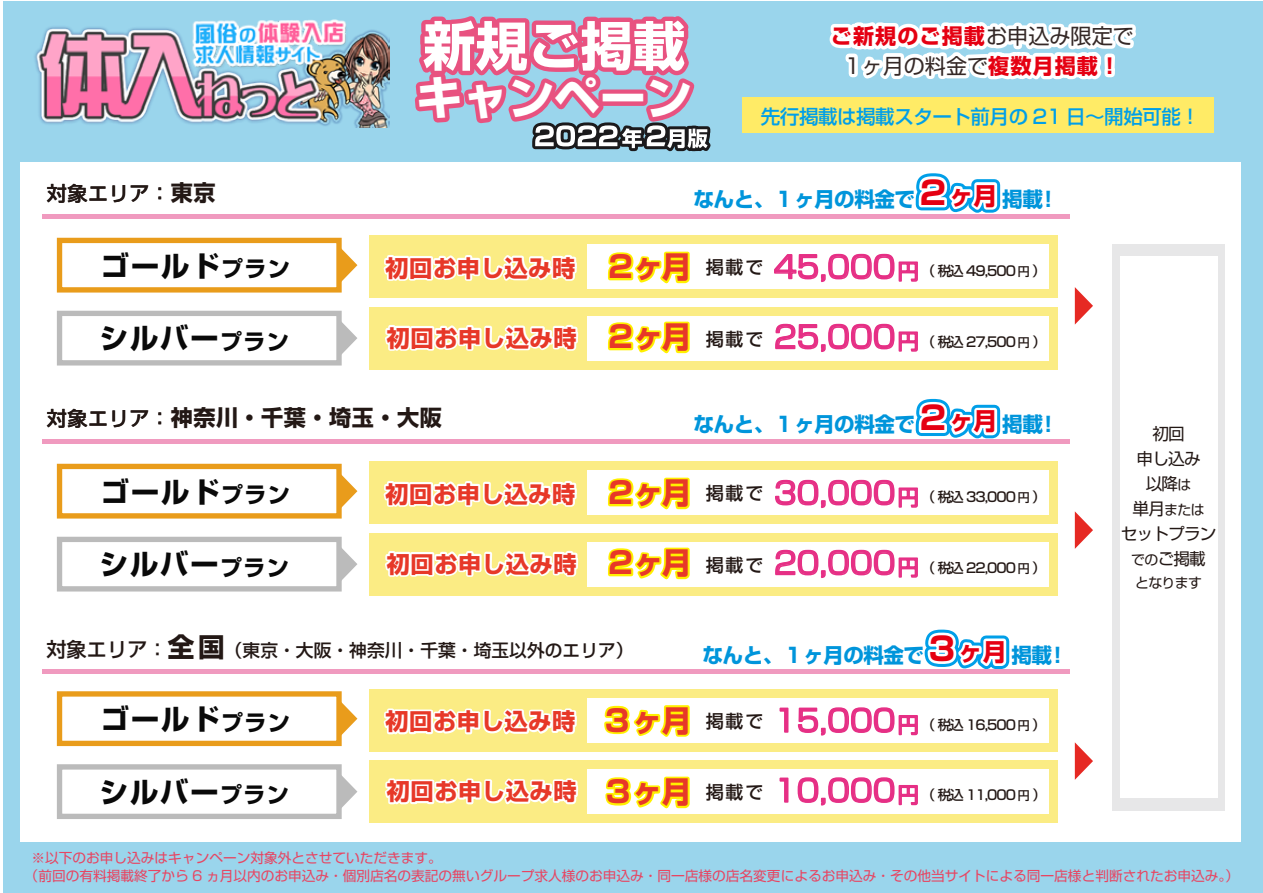
<style>
.page{position:relative;width:1263px;height:893px;background:#fff}
.page>*{position:absolute;margin:0;border:0;box-sizing:border-box;transform-origin:0 0}
.t1{font:700 52.35px "Shin Go Pro";color:#fff}
.t2{font:700 45.9px "Shin Go Pro";color:#fff}
.t3{font:30px "Shin Go Pro";color:#e62f85}
.t4{font:700 28.8px "Shin Go Pro";letter-spacing:.05em;color:#090909}
.t5{font:700 23.25px "Shin Go Pro";letter-spacing:.025em;color:#e73828}
.t6{font:700 22.05px "Shin Go Pro";letter-spacing:.025em;color:#231815}
.t7{font:21.15px/29.7px "Shin Go Pro";color:#352927;text-align:center}
.t8{font:700 20.55px "Shin Go Pro";letter-spacing:-.025em;color:#0095db}
.t9{font:500 20.1px "Shin Go Pro";letter-spacing:.025em;color:#231815}
.t10{font:500 19.5px "Shin Go Pro";letter-spacing:-.025em;color:#009fe8}
.t11{font:500 17.7px "Shin Go Pro";letter-spacing:.005em;color:#231815}
.t12{font:16.65px/24.9px "Shin Go Pro";letter-spacing:-.05em;color:#231815;text-align:center}
.t13{font:13.95px "Shin Go Pro";letter-spacing:-.05em;color:#231815}
.t14{font:13.65px/17.2px "Shin Go Pro";color:#e74562}
.t15{font:500 13.5px "Shin Go Pro";letter-spacing:-.075em;color:#231815}
.s1{font-weight:700;color:#e50012}
.s2{font-weight:700;font-size:22.05px}
.s3{font-size:32.25px;color:#e50012}
.s4{font-size:24.3px;color:#e50012}
.s5{color:#e50012}
.s6{font-size:22.05px}
.s7{font-weight:700;font-size:30.15px;color:#e73828}
.s8{font-weight:500;font-size:18px;color:#231815}
.s9{font-size:21px}
.s10{font-size:12px}
.s11{font-weight:500;font-size:20.1px}
.s12{font-size:20.1px}
.s13{font-weight:700;font-size:26.55px}
.s14{font-size:13.95px}
.s15{font-size:16.65px}
</style>
<div class="page">
<div style="left:4px;top:2px;width:1259px;height:891px;background:#9ad5ec"></div>
<div style="left:21px;top:162px;width:1220px;height:679px;background:#fff"></div>
<hr style="left:42px;top:214px;width:1028px;height:4px;background:#f09abf">
<div style="left:369px;top:689px;width:688px;height:62px;background:#fbec84"></div>
<div style="left:369px;top:761px;width:688px;height:62px;background:#fbec84"></div>
<div style="left:587px;top:698px;width:462px;height:44px;background:#fff"></div>
<div style="left:587px;top:769px;width:462px;height:45px;background:#fff"></div>
<div style="left:369px;top:236px;width:688px;height:62px;background:#fbec84"></div>
<div style="left:369px;top:307px;width:688px;height:62px;background:#fbec84"></div>
<div style="left:587px;top:244px;width:462px;height:45px;background:#fff"></div>
<div style="left:587px;top:316px;width:462px;height:44px;background:#fff"></div>
<div style="left:369px;top:462px;width:688px;height:62px;background:#fbec84"></div>
<div style="left:369px;top:533px;width:688px;height:62px;background:#fbec84"></div>
<div style="left:587px;top:470px;width:462px;height:45px;background:#fff"></div>
<div style="left:587px;top:542px;width:462px;height:44px;background:#fff"></div>
<hr style="left:42px;top:670px;width:1028px;height:4px;background:#f09abf">
<hr style="left:42px;top:440px;width:1028px;height:4px;background:#f09abf">
<div style="left:1112px;top:244px;width:113px;height:567px;background:#e7e7e8"></div>
<div style="left:1120px;top:256px;width:97px;height:541px;background:#fff"></div>
<div style="left:243px;top:411px;width:13px;height:14px;border:7px solid #fff;border-radius:50%"></div>
<svg style="left:1075px;top:287px;width:18px;height:38px"></svg>
<svg style="left:1075px;top:511px;width:18px;height:38px"></svg>
<svg style="left:1075px;top:742px;width:18px;height:38px"></svg>
<svg style="left:826px;top:22px;width:328px;height:76px"></svg>
<div style="left:1104px;top:54px;width:11px;height:18px;border:7px solid #fff"></div>
<div style="left:1104px;top:67px;width:11px;height:10px;border:7px solid #fff"></div>
<div style="left:742px;top:98px;width:472px;height:35px;background:#ffeb66"></div>
<svg style="left:42px;top:669px;width:587px;height:1px"></svg>
<svg style="left:776px;top:398px;width:272px;height:42px"></svg>
<svg style="left:774px;top:253px;width:144px;height:30px"></svg>
<svg style="left:383px;top:254px;width:194px;height:27px"></svg>
<svg style="left:385px;top:324px;width:194px;height:27px"></svg>
<svg style="left:775px;top:323px;width:143px;height:29px"></svg>
<div style="left:57px;top:238px;width:285px;height:55px;background:#fff;border:5px solid #e99c1b"></div>
<div style="left:57px;top:311px;width:285px;height:54px;background:#fff;border:5px solid #bbb"></div>
<svg style="left:152px;top:287px;width:145px;height:2px"></svg>
<svg style="left:92px;top:316px;width:106px;height:45px"></svg>
<svg style="left:213px;top:359px;width:83px;height:1px"></svg>
<svg style="left:339px;top:246px;width:18px;height:38px"></svg>
<svg style="left:339px;top:319px;width:18px;height:38px"></svg>
<svg style="left:605px;top:251px;width:162px;height:119px"></svg>
<svg style="left:383px;top:481px;width:194px;height:26px"></svg>
<svg style="left:385px;top:550px;width:194px;height:27px"></svg>
<svg style="left:698px;top:479px;width:359px;height:191px"></svg>
<div style="left:57px;top:464px;width:285px;height:55px;background:#fff;border:5px solid #e99c1b"></div>
<div style="left:57px;top:537px;width:285px;height:54px;background:#fff;border:5px solid #bbb"></div>
<svg style="left:152px;top:513px;width:145px;height:2px"></svg>
<svg style="left:92px;top:542px;width:106px;height:45px"></svg>
<svg style="left:213px;top:585px;width:83px;height:1px"></svg>
<svg style="left:339px;top:472px;width:18px;height:38px"></svg>
<svg style="left:339px;top:545px;width:18px;height:38px"></svg>
<svg style="left:607px;top:477px;width:83px;height:33px"></svg>
<svg style="left:607px;top:547px;width:83px;height:33px"></svg>
<svg style="left:779px;top:707px;width:10px;height:26px"></svg>
<svg style="left:797px;top:707px;width:121px;height:29px"></svg>
<svg style="left:383px;top:708px;width:194px;height:27px"></svg>
<svg style="left:385px;top:778px;width:194px;height:27px"></svg>
<svg style="left:779px;top:777px;width:10px;height:26px"></svg>
<svg style="left:797px;top:777px;width:121px;height:29px"></svg>
<div style="left:57px;top:691px;width:285px;height:55px;background:#fff;border:5px solid #e99c1b"></div>
<div style="left:57px;top:764px;width:285px;height:55px;background:#fff;border:5px solid #bbb"></div>
<svg style="left:152px;top:740px;width:145px;height:2px"></svg>
<svg style="left:92px;top:813px;width:106px;height:2px"></svg>
<svg style="left:339px;top:700px;width:18px;height:38px"></svg>
<svg style="left:339px;top:773px;width:18px;height:37px"></svg>
<svg style="left:604px;top:705px;width:86px;height:32px"></svg>
<svg style="left:605px;top:776px;width:85px;height:33px"></svg>
<svg style="left:414px;top:16px;width:353px;height:136px"></svg>
<svg style="left:776px;top:173px;width:272px;height:46px"></svg>
<img style="left:35px;top:19px;width:355px;height:109px">
<h1 class="t1" style="left:423px;top:4px;width:264px">新規ご掲載</h1>
<h2 class="t2" style="left:417px;top:61px;width:277px">キャンペーン</h2>
<h3 class="t7" style="left:831px;top:19px;width:304px"><span class="s1">ご新規のご掲載</span>お申込み限定で<br>1ヶ月の料金で<span class="s1">複数月掲載！</span></h3>
<h3 class="t10" style="left:761px;top:100px;width:440px">先行掲載は掲載スタート前月の 21 日～開始可能！</h3>
<h3 class="t9" style="left:47px;top:177px;width:170px">対象エリア：<span class="s2">東京</span></h3>
<h3 class="t8" style="left:917px;top:183px;width:137px"><span class="s3">２</span><span class="s4">ヶ月</span>掲載!</h3>
<h3 class="t8" style="left:693px;top:183px;width:275px">なんと、１ヶ月の料金で<span class="s5">　　　</span></h3>
<h3 class="t4" style="left:100px;top:243px;width:191px">ゴールド<span class="s6">プラン</span></h3>
<h3 class="t5" style="left:385px;top:249px;width:191px">初回お申し込み時</h3>
<h3 class="t3" style="left:605px;top:242px;width:315px"><span class="s7">２ヶ月</span> <span class="s8">掲載で</span> 45,000<span class="s9">円</span></h3>
<p class="t15" style="left:922px;top:260px;width:125px">（ 税込 49,500 <span class="s10">円</span>）</p>
<h3 class="t4" style="left:100px;top:315px;width:191px">シルバー<span class="s6">プラン</span></h3>
<h3 class="t5" style="left:387px;top:319px;width:191px">初回お申し込み時</h3>
<h3 class="t3" style="left:605px;top:312px;width:315px"><span class="s7">２ヶ月</span> <span class="s8">掲載で</span> 25,000<span class="s9">円</span></h3>
<p class="t15" style="left:922px;top:331px;width:126px">（ 税込 27,500 <span class="s10">円</span>）</p>
<h3 class="t6" style="left:47px;top:401px;width:396px"><span class="s11">対象エリア：</span>神奈川・千葉・埼玉・大阪</h3>
<h3 class="t8" style="left:917px;top:408px;width:137px"><span class="s3">２</span><span class="s4">ヶ月</span>掲載!</h3>
<h3 class="t8" style="left:693px;top:408px;width:275px">なんと、１ヶ月の料金で<span class="s5">　　　</span></h3>
<h3 class="t4" style="left:100px;top:469px;width:191px">ゴールド<span class="s6">プラン</span></h3>
<h3 class="t4" style="left:100px;top:541px;width:191px">シルバー<span class="s6">プラン</span></h3>
<h3 class="t5" style="left:385px;top:475px;width:191px">初回お申し込み時</h3>
<h3 class="t3" style="left:605px;top:468px;width:315px"><span class="s7">２ヶ月</span> <span class="s8">掲載で</span> 30,000<span class="s9">円</span></h3>
<p class="t15" style="left:922px;top:486px;width:125px">（ 税込 33,000 <span class="s10">円</span>）</p>
<h3 class="t5" style="left:387px;top:545px;width:191px">初回お申し込み時</h3>
<h3 class="t3" style="left:605px;top:538px;width:315px"><span class="s7">２ヶ月</span> <span class="s8">掲載で</span> 20,000<span class="s9">円</span></h3>
<p class="t15" style="left:922px;top:557px;width:125px">（ 税込 22,000 <span class="s10">円</span>）</p>
<p class="t11" style="left:46px;top:636px;width:589px"><span class="s12">対象エリア：</span><span class="s13">全国</span>（東京・大阪・神奈川・千葉・埼玉以外のエリア）</p>
<h3 class="t8" style="left:926px;top:639px;width:137px"><span class="s3">３</span><span class="s4">ヶ月</span>掲載!</h3>
<h3 class="t8" style="left:702px;top:639px;width:275px">なんと、１ヶ月の料金で<span class="s5">　　　</span></h3>
<h3 class="t4" style="left:100px;top:696px;width:191px">ゴールド<span class="s6">プラン</span></h3>
<h3 class="t4" style="left:100px;top:769px;width:191px">シルバー<span class="s6">プラン</span></h3>
<h3 class="t5" style="left:385px;top:703px;width:191px">初回お申し込み時</h3>
<h3 class="t3" style="left:605px;top:696px;width:315px"><span class="s7">3ヶ月</span> <span class="s8">掲載で</span> 15,000<span class="s9">円</span></h3>
<p class="t15" style="left:922px;top:713px;width:125px">（ 税込 16,500 <span class="s10">円</span>）</p>
<h3 class="t5" style="left:387px;top:773px;width:191px">初回お申し込み時</h3>
<h3 class="t3" style="left:606px;top:766px;width:314px"><span class="s7">3ヶ月</span> <span class="s8">掲載で</span> 10,000<span class="s9">円</span></h3>
<p class="t15" style="left:922px;top:784px;width:126px">（ 税込 11,000 <span class="s10">円</span>）</p>
<p class="t12" style="left:1136px;top:419px;width:66px">初回<br>申し込み以降<span class="s14">は</span></p>
<p class="t13" style="left:1132px;top:499px;width:73px"><span class="s15">単月</span>または</p>
<p class="t12" style="left:1121px;top:519px;width:97px">セットプラン<span class="s14">での</span>ご掲載</p>
<p class="t13" style="left:1135px;top:571px;width:68px">となります</p>
<p class="t14" style="left:25px;top:848px;width:1216px;text-indent:7px">※以下のお申し込みはキャンペーン対象外とさせていただきます。<br>（前回の有料掲載終了から 6 ヵ月以内のお申込み・個別店名の表記の無いグループ求人様のお申込み・同一店様の店名変更によるお申込み・その他当サイトによる同一店様と判断されたお申込み。）</p>
</div>
